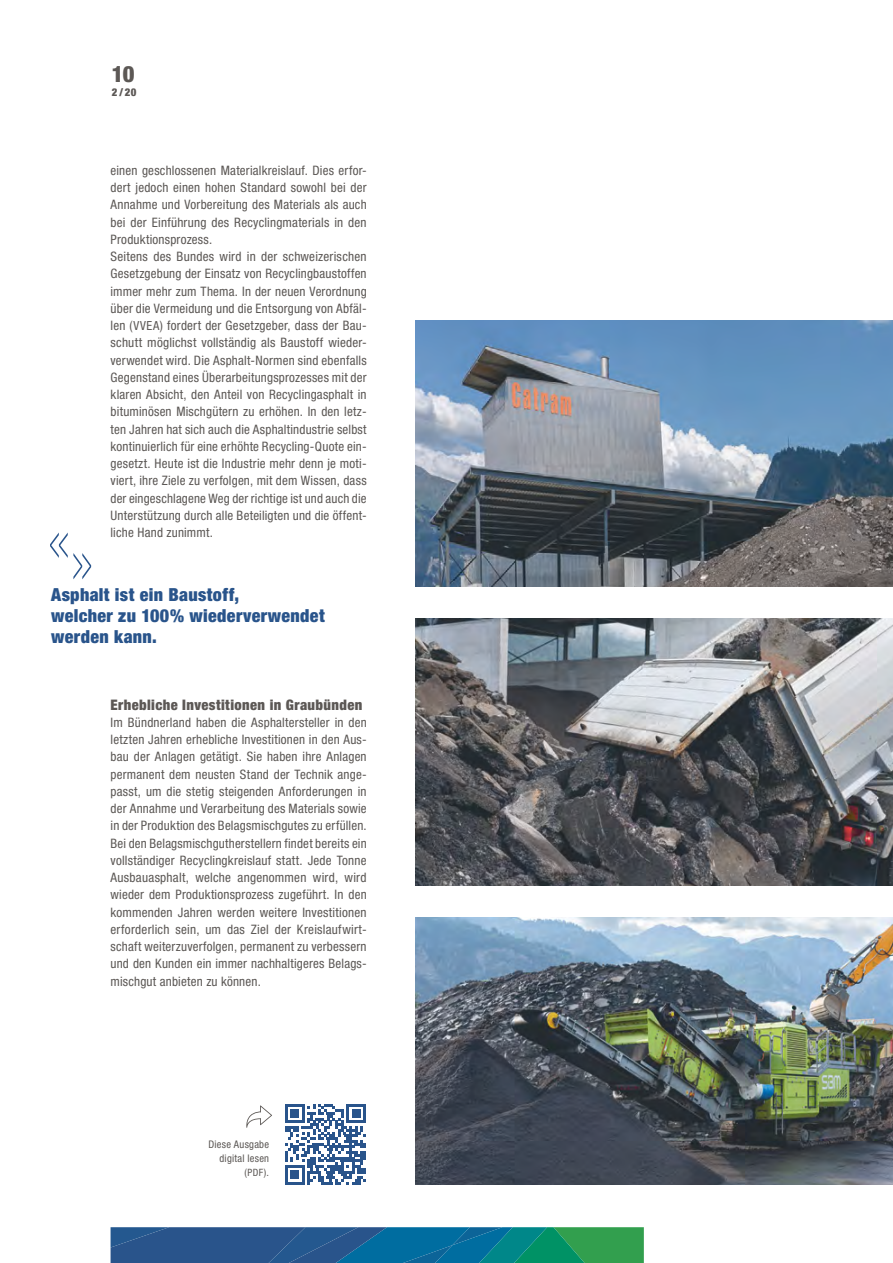
<style>
.page{position:relative;width:893px;height:1263px;background:#fff}
.page>*{position:absolute;margin:0;border:0;box-sizing:border-box;transform-origin:0 0}
.t1{font:900 condensed 90px "Helvetica Neue";color:#29548b}
.t2{font:900 condensed 22.5px "Helvetica Neue";color:#5c5855}
.t3{font:900 condensed 18px/21px "Helvetica Neue";letter-spacing:.02em;color:#29548b}
.t4{font:900 condensed 14.55px "Helvetica Neue";letter-spacing:.025em;color:#5c5855}
.t5{font:condensed 13.05px/17.2px "Helvetica Neue";letter-spacing:.015em;color:#5c5855}
.t6{font:900 condensed 10.8px "Helvetica Neue";color:#5c5855}
.t7{font:condensed 10.5px/14.2px "Helvetica Neue";letter-spacing:.025em;color:#5c5855;text-align:right}
.s1{font-size:12.6px}
.s2{font-size:10.05px}
</style>
<div class="page">
<svg style="left:111px;top:1227px;width:533px;height:36px;background:#1c6e86"></svg>
<img style="left:416px;top:320px;width:477px;height:267px">
<img style="left:416px;top:619px;width:477px;height:266px">
<img style="left:416px;top:917px;width:477px;height:267px">
<svg style="left:285px;top:1104px;width:81px;height:81px"></svg>
<hr style="left:285px;top:1182px;width:19px;height:3px;background:#29548b">
<div style="left:290px;top:1171px;width:9px;height:8px;background:#29548b"></div>
<svg style="left:246px;top:1105px;width:26px;height:23px"></svg>
<h2 class="t2" style="left:112px;top:60px;width:24px">10</h2>
<p class="t6" style="left:112px;top:86px;width:26px">2/20</p>
<h1 class="t1" style="left:45px;top:499px;width:53px">«»</h1>
<p class="t5" style="left:111px;top:162px;width:258px">einen geschlossenen Materialkreislauf. Dies erfor&shy;dert jedoch einen hohen Standard sowohl bei der Annahme und Vorbereitung des Materials als auch bei der Einführung des Recyclingmaterials in den Produktionsprozess.<br>Seitens des Bundes wird in der schweizerischen Gesetzgebung der Einsatz von Recyclingbaustoffen immer mehr zum Thema. In der neuen Verordnung über die Vermeidung und die Entsorgung von Abfäl&shy;len (<span class="s1">VVEA</span>) fordert der Gesetzgeber, dass der Bau&shy;schutt möglichst vollständig als Baustoff wieder&shy;verwendet wird. Die Asphalt-Normen sind ebenfalls Gegenstand eines Überarbeitungsprozesses mit der klaren Absicht, den Anteil von Recyclingasphalt in bituminösen Mischgütern zu erhöhen. In den letz&shy;ten Jahren hat sich auch die Asphaltindustrie selbst kontinuierlich für eine erhöhte Recycling-Quote ein&shy;gesetzt. Heute ist die Industrie mehr denn je moti&shy;viert, ihre Ziele zu verfolgen, mit dem Wissen, dass der eingeschlagene Weg der richtige ist und auch die Unterstützung durch alle Beteiligten und die öffent&shy;liche Hand zunimmt.</p>
<h3 class="t3" style="left:51px;top:584px;width:275px">Asphalt ist ein Baustoff,<br>welcher zu 100% wiederverwendet werden kann.</h3>
<p class="t4" style="left:111px;top:695px;width:253px">Erhebliche Investitionen in Graubünden</p>
<p class="t5" style="left:111px;top:714px;width:258px;text-align:justify">Im Bündnerland haben die Asphaltersteller in den letzten Jahren erhebliche Investitionen in den Aus&shy;bau der Anlagen getätigt. Sie haben ihre Anlagen permanent dem neusten Stand der Technik ange&shy;passt, um die stetig steigenden Anforderungen in der Annahme und Verarbeitung des Materials sowie in der Produktion des Belagsmischgutes zu erfüllen.<br>Bei den Belagsmischgutherstellern findet bereits ein vollständiger Recyclingkreislauf statt. Jede Tonne Ausbauasphalt, welche angenommen wird, wird wieder dem Produktionsprozess zugeführt. In den kommenden Jahren werden weitere Investitionen erforderlich sein, um das Ziel der Kreislaufwirt&shy;schaft weiterzuverfolgen, permanent zu verbessern und den Kunden ein immer nachhaltigeres Belags&shy;mischgut anbieten zu können.</p>
<p class="t7" style="left:208px;top:1136px;width:62px">Diese Ausgabe digital lesen (<span class="s2">PDF</span>).</p>
</div>
